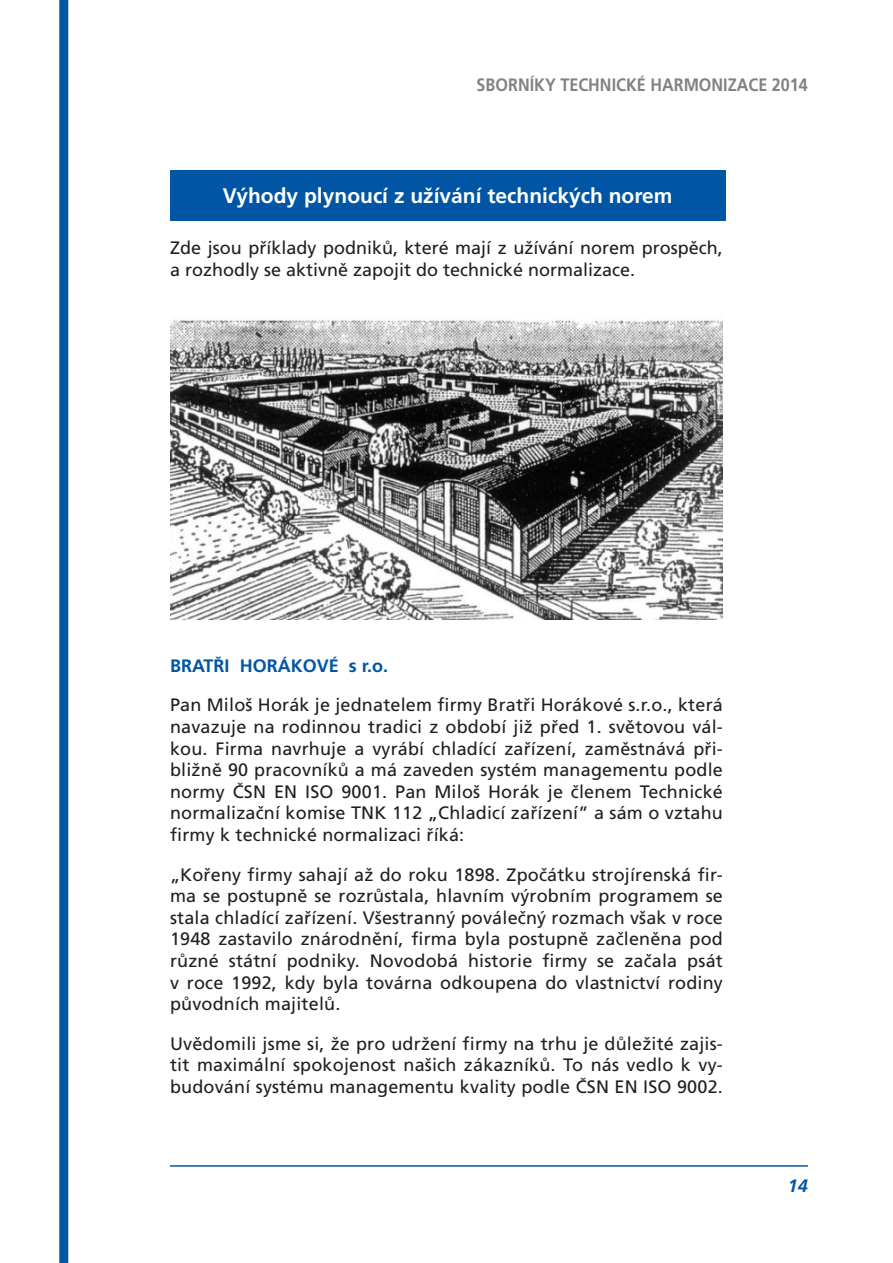
<style>
.page{position:relative;width:893px;height:1263px;background:#fff}
.page>*{position:absolute;margin:0;border:0;box-sizing:border-box;transform-origin:0 0}
.t1{font:700 21px "Frutiger CE";color:#fff}
.t2{font:18px/21.6px "Frutiger CE";letter-spacing:.01em;color:#231f20;text-align:justify}
.t3{font:700 18px "Frutiger CE";color:#808285;scale:.9 1}
.t4{font:700 18px "Frutiger CE";color:#0155a5}
.t5{font:italic 700 18px "Frutiger CE";color:#0155a5}
</style>
<div class="page">
<div style="left:59px;top:0;width:9px;height:1263px;background:#0155a5"></div>
<hr style="left:170px;top:1165px;width:638px;height:2px;background:#0155a5">
<div style="left:170px;top:170px;width:555px;height:50px;background:#0155a5"></div>
<img style="left:170px;top:315px;width:553px;height:304px">
<p class="t3" style="left:477px;top:74px;width:370px">sborníky technické harmonizace 2014</p>
<p class="t1" style="left:223px;top:184px;width:451px">Výhody plynoucí z užívání technických norem</p>
<p class="t2" style="left:170px;top:237px;width:554px">Zde jsou příklady podniků, které mají z užívání norem prospěch, a rozhodly se aktivně zapojit do technické normalizace.</p>
<p class="t4" style="left:170px;top:656px;width:84px">BRATŘI HORÁKO</p>
<p class="t4" style="left:317px;top:656px;width:73px">VÉ s r.o.</p>
<p class="t2" style="left:170px;top:694px;width:554px">Pan Miloš Horák je jednatelem firmy B ratři Horákové s.r.o., která navazuje na rodinnou tradici z období již před 1. světovou vál&shy;kou. Firma navrhuje a vyrábí chladící zařízení, zaměstnává při&shy;bližně 90 pracovníků a má zaveden systém managementu podle normy ČSN EN ISO 9001. Pan Miloš Horák je členem Technické normalizační komise TN K 112 „Chladicí zařízení” a sám o vztahu firmy k technické normalizaci říká:</p>
<p class="t2" style="left:170px;top:863px;width:554px">„Kořeny firmy sahají až do roku 1898. Zpočátku strojírenská fir&shy;ma se postupně se rozrůstala, hlavním výrobním programem se stala chladící zařízení. Všestranný poválečný rozmach však v roce 1948 zastavilo znárodnění, firma byla postupně začleněna pod různé státní podniky. N ovodobá historie firmy se začala psát v roce 1992, kdy byla továrna odkoupena do vlastnictví rodiny původních majitelů.</p>
<p class="t2" style="left:170px;top:1033px;width:554px">Uvědomili jsme si, že pro udržení firmy na trhu je důležité zajis&shy;tit maximální spokojenost našich zákazníků. To nás vedlo k vy&shy;budování systému managementu kvality podle ČSN EN ISO 9002.</p>
<p class="t5" style="left:788px;top:1175px;width:22px">14</p>
</div>
